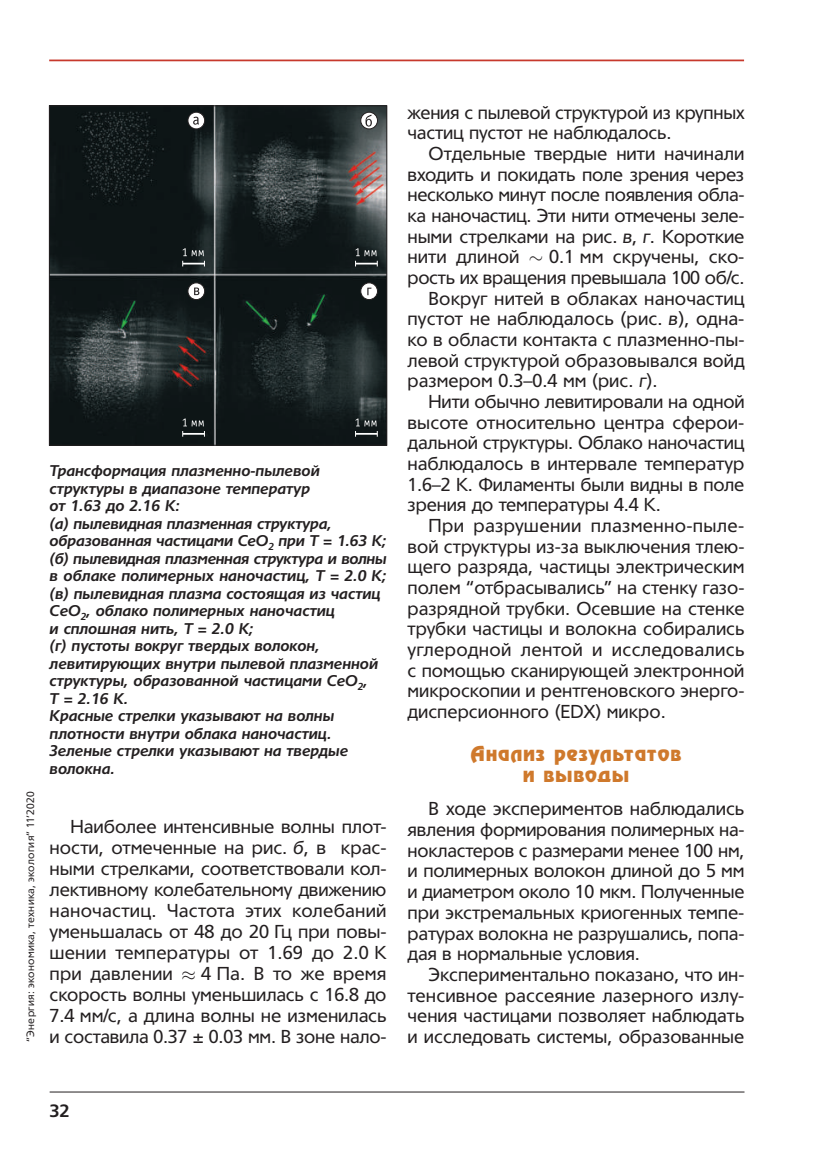
<style>
.page{position:relative;width:814px;height:1166px;background:#fff}
.page>*{position:absolute;margin:0;border:0;box-sizing:border-box;transform-origin:0 0}
.t1{font:22.75px/21px "Regata";letter-spacing:.02em;color:#cf792c;text-align:center}
.t2{font:18.38px/20.7px "Tornado Cyr";color:#231f20;text-align:justify}
.t3{font:18.38px "Tornado Cyr";letter-spacing:-.02em;color:#231f20}
.t4{font:700 17.5px "Tornado Cyr";color:#231f20}
.t5{font:italic 700 15.22px/17.5px "Tornado Cyr";color:#231f20}
.t6{font:10.5px "Tornado Cyr";letter-spacing:.03em;color:#231f20}
.s1{font-style:italic}
</style>
<div class="page">
<hr style="left:50px;top:1091px;width:694px;height:1px;background:#231f20">
<hr style="left:49px;top:60px;width:695px;height:1px;background:#c7392c">
<img style="left:51px;top:107px;width:334px;height:337px">
<div style="left:49px;top:105px;width:338px;height:341px;border:1px solid #231f20"></div>
<div style="left:188px;top:112px;width:17px;height:17px;background:#fff;border-radius:50%"></div>
<div style="left:188px;top:112px;width:17px;height:17px;border:1px solid #231f20;border-radius:50%"></div>
<svg style="left:193px;top:117px;width:6px;height:8px"></svg>
<svg style="left:182px;top:248px;width:23px;height:18px"></svg>
<svg style="left:355px;top:248px;width:23px;height:18px"></svg>
<svg style="left:182px;top:418px;width:23px;height:19px"></svg>
<hr style="left:183px;top:433px;width:21px;height:2px;background:#fff">
<svg style="left:355px;top:418px;width:23px;height:19px"></svg>
<hr style="left:356px;top:433px;width:21px;height:2px;background:#fff">
<svg style="left:361px;top:112px;width:16px;height:17px"></svg>
<div style="left:360px;top:112px;width:17px;height:17px;border:1px solid #231f20;border-radius:50%"></div>
<svg style="left:365px;top:115px;width:7px;height:12px"></svg>
<svg style="left:188px;top:283px;width:17px;height:17px"></svg>
<div style="left:188px;top:283px;width:17px;height:17px;border:1px solid #231f20;border-radius:50%"></div>
<svg style="left:194px;top:288px;width:5px;height:7px"></svg>
<svg style="left:361px;top:283px;width:16px;height:17px"></svg>
<div style="left:360px;top:283px;width:17px;height:17px;border:1px solid #231f20;border-radius:50%"></div>
<svg style="left:367px;top:288px;width:4px;height:7px"></svg>
<p class="t6" style="left:23px;top:1041px;width:252px;rotate:-90deg">“Энергия: экономика, техника, экология” 11’2020</p>
<p class="t5" style="left:50px;top:462px;width:338px">Трансформация плазменно-пылевой структуры в диапазоне температур<br>от 1.63 до 2.16 К:<br>(a) пылевидная плазменная структура, образованная частицами CeO<sub>2</sub> при Т = 1.63 К; (б) пылевидная плазменная структура и волны в облаке полимерных наночастиц, Т = 2.0 К; (в) пылевидная плазма состоящая из частиц CeO<sub>2</sub>, облако полимерных наночастиц<br>и сплошная нить, Т = 2.0 К;<br>(г) пустоты вокруг твердых волокон, левитирующих внутри пылевой плазменной структуры, образованной частицами CeO<sub>2</sub>,<br>Т = 2.16 К.<br>Красные стрелки указывают на волны плотности внутри облака наночастиц.<br>Зеленые стрелки указывают на твердые волокна.</p>
<p class="t2" style="left:50px;top:815px;width:338px;text-indent:21px">Наиболее интенсивные волны плот&shy;ности, отмеченные на рис. <span class="s1">б</span>, в крас&shy;ными стрелками, соответствовали кол&shy;лективному колебательному движению наночастиц. Частота этих колебаний уменьшалась от 48 до 20 Гц при повы&shy;шении температуры от 1.69 до 2.0 К при давлении ≈ 4 Па. В то же время скорость волны уменьшилась с 16.8 до 7.4 мм/с, а длина волны не изменилась и составила 0.37 ± 0.03 мм. В зоне нало-</p>
<p class="t2" style="left:407px;top:101px;width:338px">жения с пылевой структурой из крупных частиц пустот не наблюдалось.</p>
<p class="t2" style="left:407px;top:142px;width:338px;text-indent:21px">Отдельные твердые нити начинали входить и покидать поле зрения через несколько минут после появления обла&shy;ка наночастиц. Эти нити отмечены зеле&shy;ными стрелками на рис. <span class="s1">в</span>, <span class="s1">г</span>. Короткие нити длиной</p>
<p class="t2" style="left:549px;top:245px;width:197px">0.1 мм скручены, ско-</p>
<p class="t3" style="left:407px;top:264px;width:338px">рость их вращения превышала 100 об/с.</p>
<p class="t2" style="left:428px;top:287px;width:317px">Вокруг нитей в облаках наночастиц</p>
<p class="t2" style="left:407px;top:307px;width:338px">пустот не наблюдалось (рис. <span class="s1">в</span>), одна-</p>
<p class="t2" style="left:407px;top:328px;width:338px">ко в области контакта с плазменно-пы-</p>
<p class="t2" style="left:407px;top:349px;width:338px">левой структурой образовывался войд</p>
<p class="t2" style="left:407px;top:369px;width:251px">размером 0.3–0.4 мм (рис. <span class="s1">г</span>).</p>
<p class="t2" style="left:428px;top:390px;width:317px">Нити обычно левитировали на одной</p>
<p class="t2" style="left:407px;top:411px;width:338px">высоте относительно центра сферои-</p>
<p class="t2" style="left:407px;top:431px;width:338px">дальной структуры. Облако наночастиц</p>
<p class="t2" style="left:407px;top:452px;width:338px">наблюдалось в интервале температур</p>
<p class="t2" style="left:407px;top:473px;width:338px">1.6–2 К. Филаменты были видны в поле</p>
<p class="t2" style="left:407px;top:493px;width:255px">зрения до температуры 4.4 К.</p>
<p class="t2" style="left:428px;top:514px;width:317px">При разрушении плазменно-пыле-</p>
<p class="t2" style="left:407px;top:535px;width:338px">вой структуры из-за выключения тлею-</p>
<p class="t2" style="left:407px;top:555px;width:338px">щего разряда, частицы электрическим</p>
<p class="t2" style="left:407px;top:576px;width:338px">полем “отбрасывались” на стенку газо-</p>
<p class="t2" style="left:407px;top:597px;width:338px">разрядной трубки. Осевшие на стенке</p>
<p class="t2" style="left:407px;top:617px;width:338px">трубки частицы и волокна собирались</p>
<p class="t2" style="left:407px;top:638px;width:338px">углеродной лентой и исследовались</p>
<p class="t2" style="left:407px;top:659px;width:338px">с помощью сканирующей электронной</p>
<p class="t2" style="left:407px;top:679px;width:338px">микроскопии и рентгеновского энерго-</p>
<p class="t2" style="left:407px;top:700px;width:260px">дисперсионного (EDX) микро.</p>
<p class="t1" style="left:470px;top:744px;width:212px">Анализ результатов и выводы</p>
<p class="t2" style="left:407px;top:797px;width:338px;text-indent:21px">В ходе экспериментов наблюдались явления формирования полимерных на&shy;нокластеров с размерами менее 100 нм, и полимерных волокон длиной до 5 мм и диаметром около 10 мкм. Полученные при экстремальных криогенных темпе&shy;ратурах волокна не разрушались, попа&shy;дая в нормальные условия.</p>
<p class="t2" style="left:407px;top:963px;width:338px;text-indent:21px">Экспериментально показано, что ин&shy;тенсивное рассеяние лазерного излу&shy;чения частицами позволяет наблюдать и исследовать системы, образованные</p>
<p class="t4" style="left:50px;top:1098px;width:21px">32</p>
</div>
